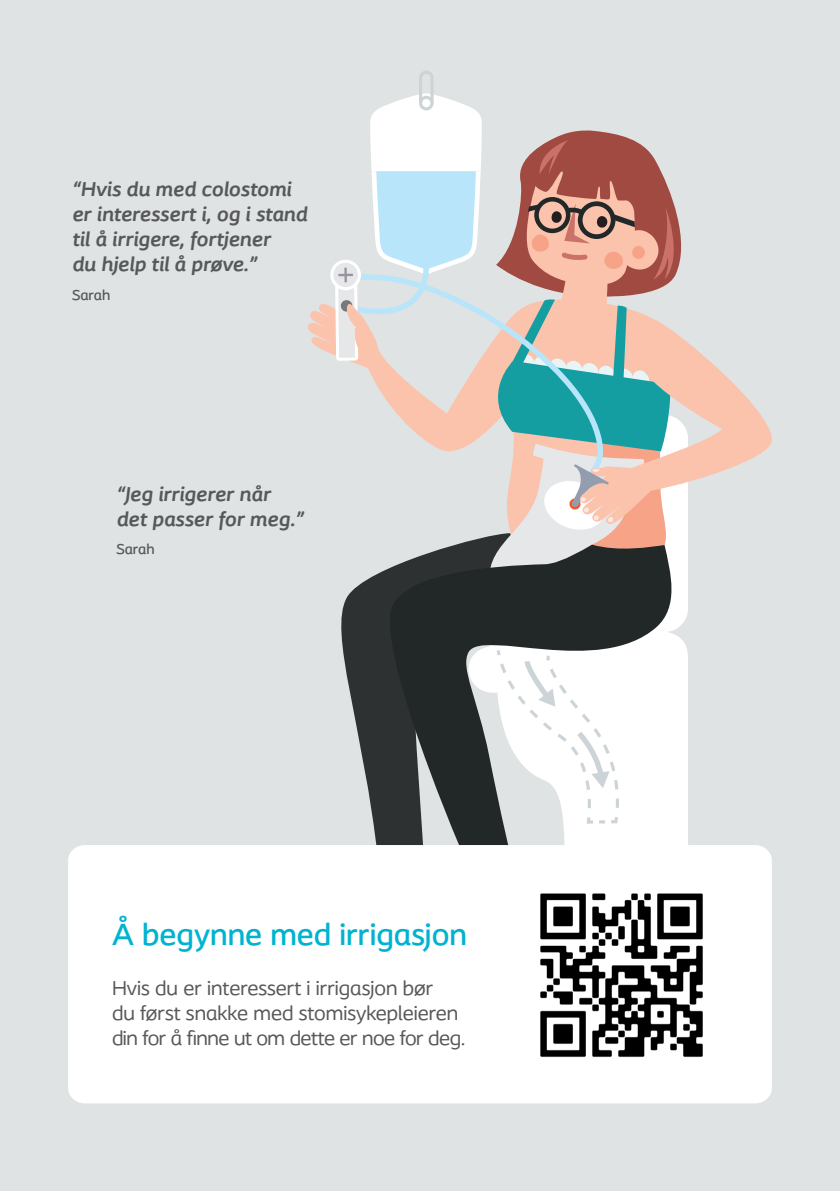
<style>
.page{position:relative;width:840px;height:1191px;background:#fff}
.page>*{position:absolute;margin:0;border:0;box-sizing:border-box;transform-origin:0 0}
.t1{font:500 32px "Coloplast";color:#00b3d0}
.t2{font:italic 700 21px/25.2px "Coloplast";color:#57585a}
.t3{font:21px/25.2px "Coloplast";color:#57585a}
.t4{font:500 15px "Coloplast";color:#57585a}
</style>
<div class="page">
<div style="left:0;top:0;width:839px;height:1191px;background:#e0e3e3"></div>
<svg style="left:341px;top:610px;width:43px;height:235px;fill:#2e3131"></svg>
<svg style="left:384px;top:610px;width:295px;height:235px;fill:#222727"></svg>
<svg style="left:586px;top:817px;width:6px;height:6px"></svg>
<svg style="left:598px;top:820px;width:6px;height:3px"></svg>
<svg style="left:610px;top:817px;width:7px;height:6px"></svg>
<svg style="left:468px;top:621px;width:219px;height:187px"></svg>
<svg style="left:308px;top:71px;width:463px;height:539px"></svg>
<div style="left:68px;top:845px;width:703px;height:258px;background:#fff;border-radius:16px"></div>
<img style="left:540px;top:893px;width:163px;height:164px">
<p class="t2" style="left:72px;top:176px;width:237px">“Hvis du med colostomi er interessert i, og i stand til å irrigere, fortjener<br>du hjelp til å prøve.”</p>
<p class="t4" style="left:72px;top:286px;width:40px">Sarah</p>
<p class="t2" style="left:116px;top:481px;width:188px">“Jeg irrigerer når det passer for meg.”</p>
<p class="t4" style="left:116px;top:540px;width:40px">Sarah</p>
<h1 class="t1" style="left:112px;top:915px;width:356px">Å begynne med irrigasjon</h1>
<p class="t3" style="left:112px;top:975px;width:355px">Hvis du er interessert i irrigasjon bør<br>du først snakke med stomisykepleieren din for å finne ut om dette er noe for deg.</p>
</div>
